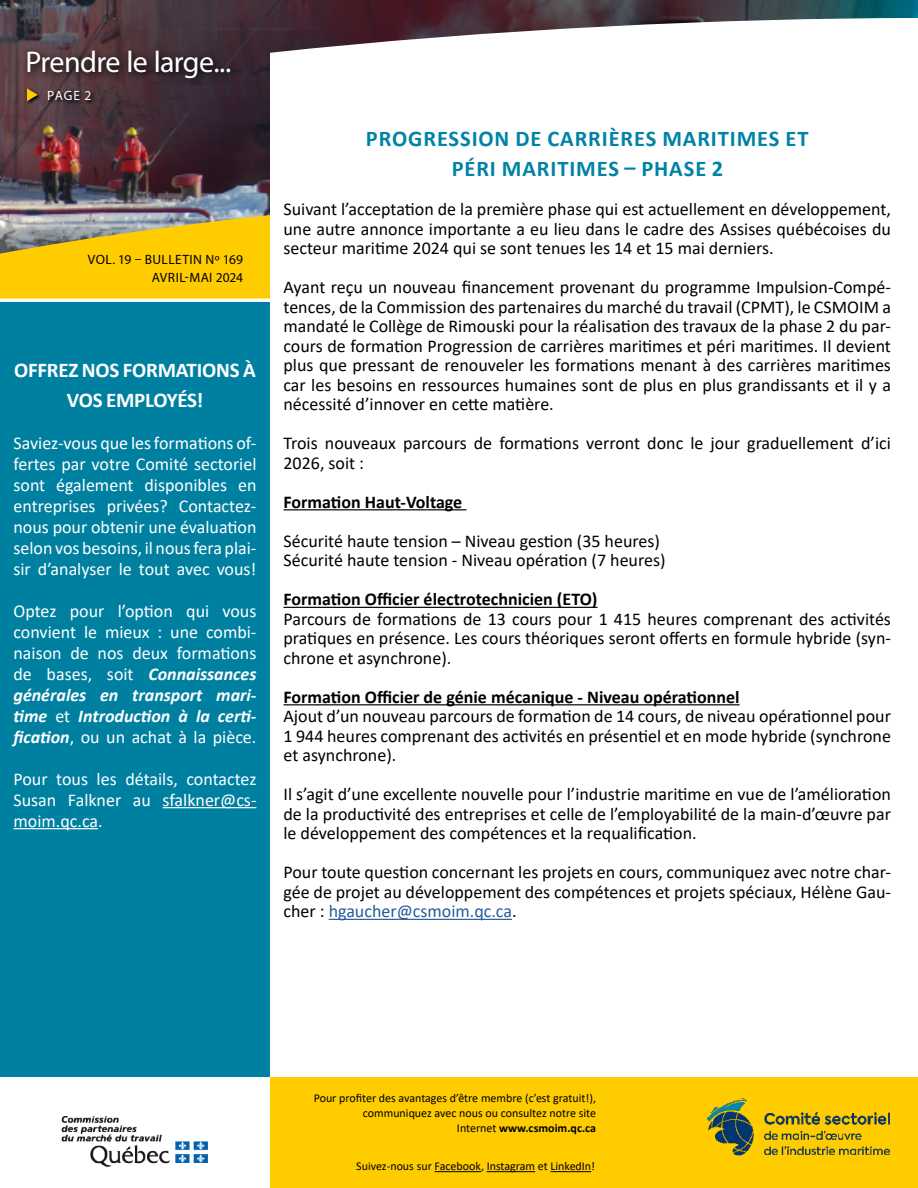
<style>
.page{position:relative;width:918px;height:1188px;background:#fff}
.page>*{position:absolute;margin:0;border:0;box-sizing:border-box;transform-origin:0 0}
.t1{font:30px "Myriad Pro";letter-spacing:-.025em;color:#fff}
.t2{font:700 22.5px/30px "Calibri";letter-spacing:.04em;color:#0083a5;text-align:center}
.t3{font:700 21px/30px "Calibri";letter-spacing:-.01em;color:#fff;text-align:center}
.t4{font:18px/19.5px "Calibri";color:#000;text-align:justify}
.t5{font:18px/21px "Calibri";color:#fff;text-align:justify}
.t6{font:700 18px "Calibri";color:#000}
.t7{font:13.5px/18px "Myriad Pro";letter-spacing:.03em;color:#000;text-align:right}
.t8{font:13.5px "Myriad Pro";color:#fff}
.t9{font:12px/15px "Calibri";color:#000;text-align:right}
.s1{font-weight:700;font-style:italic}
.s2{color:#275b9b}
.s3{font-weight:700}
</style>
<div class="page">
<img style="left:0;top:0;width:918px;height:215px">
<div style="left:270px;top:1077px;width:648px;height:111px;background:#fc0"></div>
<svg style="left:0;top:215px;width:270px;height:83px;background:#e9c224"></svg>
<div style="left:0;top:303px;width:270px;height:774px;background:#0080a1"></div>
<svg style="left:270px;top:18px;width:648px;height:197px"></svg>
<hr style="left:435px;top:1171px;width:46px;height:1px;background:#000">
<hr style="left:487px;top:1171px;width:48px;height:1px;background:#000">
<hr style="left:551px;top:1171px;width:40px;height:1px;background:#000">
<hr style="left:284px;top:509px;width:182px;height:1px;background:#000">
<hr style="left:284px;top:607px;width:314px;height:1px;background:#000">
<hr style="left:284px;top:704px;width:456px;height:1px;background:#000">
<hr style="left:329px;top:919px;width:183px;height:1px;background:#275b9b">
<hr style="left:163px;top:807px;width:94px;height:1px;background:#fff">
<hr style="left:14px;top:828px;width:84px;height:1px;background:#fff">
<svg style="left:46px;top:90px;width:49px;height:14px"></svg>
<svg style="left:22px;top:45px;width:218px;height:43px;background:#412d34"></svg>
<svg style="left:25px;top:87px;width:17px;height:18px"></svg>
<svg style="left:27px;top:88px;width:11px;height:13px"></svg>
<img style="left:61px;top:1116px;width:147px;height:51px">
<img style="left:706px;top:1097px;width:185px;height:59px">
<h1 class="t1" style="left:26px;top:43px;width:207px">Prendre le large...</h1>
<p class="t8" style="left:47px;top:87px;width:46px">PAGE 2</p>
<p class="t7" style="left:88px;top:250px;width:157px">VOL. 19 – BULLETIN Nº 169<br>AVRIL-MAI 2024</p>
<p class="t3" style="left:14px;top:354px;width:243px">OFFREZ NOS FORMATIONS À<br>VOS EMPLOYÉS!</p>
<p class="t5" style="left:14px;top:432px;width:245px">Saviez-vous que les formations of&shy;fertes par votre Comité sectoriel sont également disponibles en entreprises privées? Contactez&shy;nous pour obtenir une évaluation selon vos besoins, il nous fera plai&shy;sir d’analyser le tout avec vous!</p>
<p class="t5" style="left:14px;top:600px;width:244px">Optez pour l’option qui vous convient le mieux : une combi&shy;naison de nos deux formations de bases, soit <span class="s1">Connaissances générales en transport mari&shy;time</span> et <span class="s1">Introduction à la certi&shy;fication</span>, ou un achat à la pièce.</p>
<p class="t5" style="left:14px;top:768px;width:245px">Pour tous les détails, contactez Susan Falkner au sfalkner@cs&shy;moim.qc.ca.</p>
<p class="t2" style="left:366px;top:124px;width:444px">PROGRESSION DE CARRIÈRES MARITIMES ET<br>PÉRI MARITIMES – PHASE 2</p>
<p class="t4" style="left:284px;top:199px;width:609px">Suivant l’acceptation de la première phase qui est actuellement en développement, une autre annonce importante a eu lieu dans le cadre des Assises québécoises du secteur maritime 2024 qui se sont tenues les 14 et 15 mai derniers.</p>
<p class="t4" style="left:284px;top:277px;width:609px">Ayant reçu un nouveau financement provenant du programme Impulsion-Compé&shy;tences, de la Commission des partenaires du marché du travail (CPMT), le CSMOIM a mandaté le Collège de Rimouski pour la réalisation des travaux de la phase 2 du par&shy;cours de formation Progression de carrières maritimes et péri maritimes. Il devient plus que pressant de renouveler les formations menant à des carrières maritimes car les besoins en ressources humaines sont de plus en plus grandissants et il y a nécessité d’innover en cette matière.</p>
<p class="t4" style="left:284px;top:433px;width:609px">Trois nouveaux parcours de formations verront donc le jour graduellement d’ici<br>2026, soit :</p>
<p class="t6" style="left:284px;top:489px;width:180px">Formation Haut-Voltage</p>
<p class="t4" style="left:284px;top:531px;width:384px">Sécurité haute tension – Niveau gestion (35 heures)<br>Sécurité haute tension - Niveau opération (7 heures)</p>
<p class="t6" style="left:284px;top:587px;width:316px">Formation Officier électrotechnicien (ETO)</p>
<p class="t4" style="left:284px;top:609px;width:609px">Parcours de formations de 13 cours pour 1 415 heures comprenant des activités pratiques en présence. Les cours théoriques seront offerts en formule hybride (syn&shy;chrone et asynchrone).</p>
<p class="t6" style="left:284px;top:684px;width:458px">Formation Officier de génie mécanique - Niveau opérationnel</p>
<p class="t4" style="left:284px;top:706px;width:609px">Ajout d’un nouveau parcours de formation de 14 cours, de niveau opérationnel pour 1 944 heures comprenant des activités en présentiel et en mode hybride (synchrone et asynchrone).</p>
<p class="t4" style="left:284px;top:784px;width:609px">Il s’agit d’une excellente nouvelle pour l’industrie maritime en vue de l’amélioration de la productivité des entreprises et celle de l’employabilité de la main-d’œuvre par le développement des compétences et la requalification.</p>
<p class="t4" style="left:284px;top:862px;width:609px">Pour toute question concernant les projets en cours, communiquez avec notre char&shy;gée de projet au développement des compétences et projets spéciaux, Hélène Gau&shy;cher : <span class="s2">hgaucher@csmoim.qc.ca</span>.</p>
<p class="t9" style="left:314px;top:1090px;width:284px">Pour profiter des avantages d’être membre (c’est gratuit!), communiquez avec nous ou consultez notre site<br>Internet <span class="s3">www.csmoim.qc.ca</span></p>
<p class="t9" style="left:356px;top:1159px;width:240px">Suivez-nous sur Facebook, Instagram et LinkedIn!</p>
</div>
